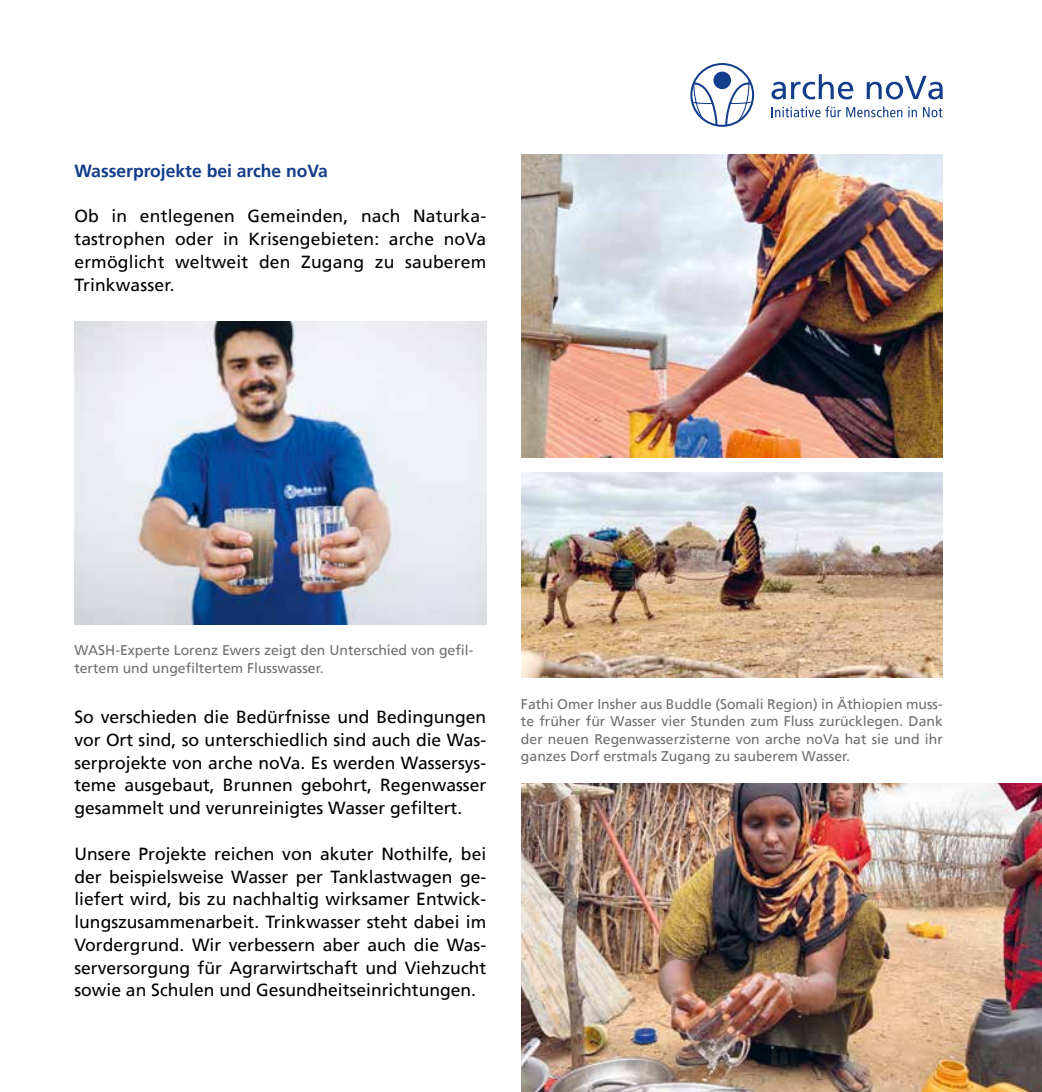
<style>
.page{position:relative;width:1042px;height:1092px;background:#fff}
.page>*{position:absolute;margin:0;border:0;box-sizing:border-box;transform-origin:0 0}
.t1{font:17.5px/22.8px "Frutiger LT";color:#000;text-align:justify}
.t2{font:700 17.5px "Frutiger LT";color:#123d8a}
.t3{font:14px/17.5px "Frutiger LT";color:#706f6f;text-align:justify}
</style>
<div class="page">
<svg style="left:692px;top:76px;width:26px;height:49px"></svg>
<svg style="left:725px;top:76px;width:28px;height:50px"></svg>
<div style="left:690px;top:63px;width:64px;height:64px;border:2px solid #123d8a;border-radius:50%"></div>
<div style="left:714px;top:73px;width:16px;height:15px;background:#123d8a;border-radius:50%"></div>
<div style="left:713px;top:72px;width:18px;height:17px;border:2px solid #123d8a;border-radius:50%"></div>
<svg style="left:771px;top:106px;width:131px;height:11px"></svg>
<svg style="left:908px;top:107px;width:9px;height:10px"></svg>
<svg style="left:923px;top:107px;width:19px;height:10px"></svg>
<svg style="left:771px;top:74px;width:82px;height:25px"></svg>
<svg style="left:867px;top:76px;width:76px;height:23px"></svg>
<img style="left:521px;top:154px;width:422px;height:303px">
<img style="left:521px;top:472px;width:422px;height:205px">
<img style="left:521px;top:783px;width:521px;height:308px">
<img style="left:74px;top:321px;width:412px;height:303px">
<p class="t2" style="left:74px;top:160px;width:255px">Wasserprojekte bei arche noVa</p>
<p class="t1" style="left:74px;top:205px;width:413px">Ob in entlegenen Gemeinden, nach Naturka&shy;tastrophen oder in Krisengebieten: arche noVa ermöglicht weltweit den Zugang zu sauberem Trinkwasser.</p>
<p class="t3" style="left:74px;top:641px;width:400px">WASH-Experte Lorenz Ewers zeigt den Unterschied von gefil&shy;tertem und ungefiltertem Flusswasser.</p>
<p class="t1" style="left:74px;top:705px;width:413px">So verschieden die Bedürfnisse und Bedingungen vor Ort sind, so unterschiedlich sind auch die Was&shy;serprojekte von arche noVa. Es werden Wassersys&shy;teme ausgebaut, Brunnen gebohrt, Regenwasser gesammelt und verunreinigtes Wasser gefiltert.</p>
<p class="t1" style="left:74px;top:842px;width:413px">Unsere Projekte reichen von akuter Nothilfe, bei der beispielsweise Wasser per Tanklastwagen ge&shy;liefert wird, bis zu nachhaltig wirksamer Entwick&shy;lungszusammenarbeit. Trinkwasser steht dabei im Vordergrund. Wir verbessern aber auch die Was&shy;serversorgung für Agrarwirtschaft und Viehzucht sowie an Schulen und Gesundheitseinrichtungen.</p>
<p class="t3" style="left:521px;top:695px;width:423px">Fathi Omer Insher aus Buddle (Somali Region) in Äthiopien muss&shy;te früher für Wasser vier Stunden zum Fluss zurücklegen. Dank der neuen Regenwasserzisterne von arche noVa hat sie und ihr ganzes Dorf erstmals Zugang zu sauberem Wasser.</p>
</div>
